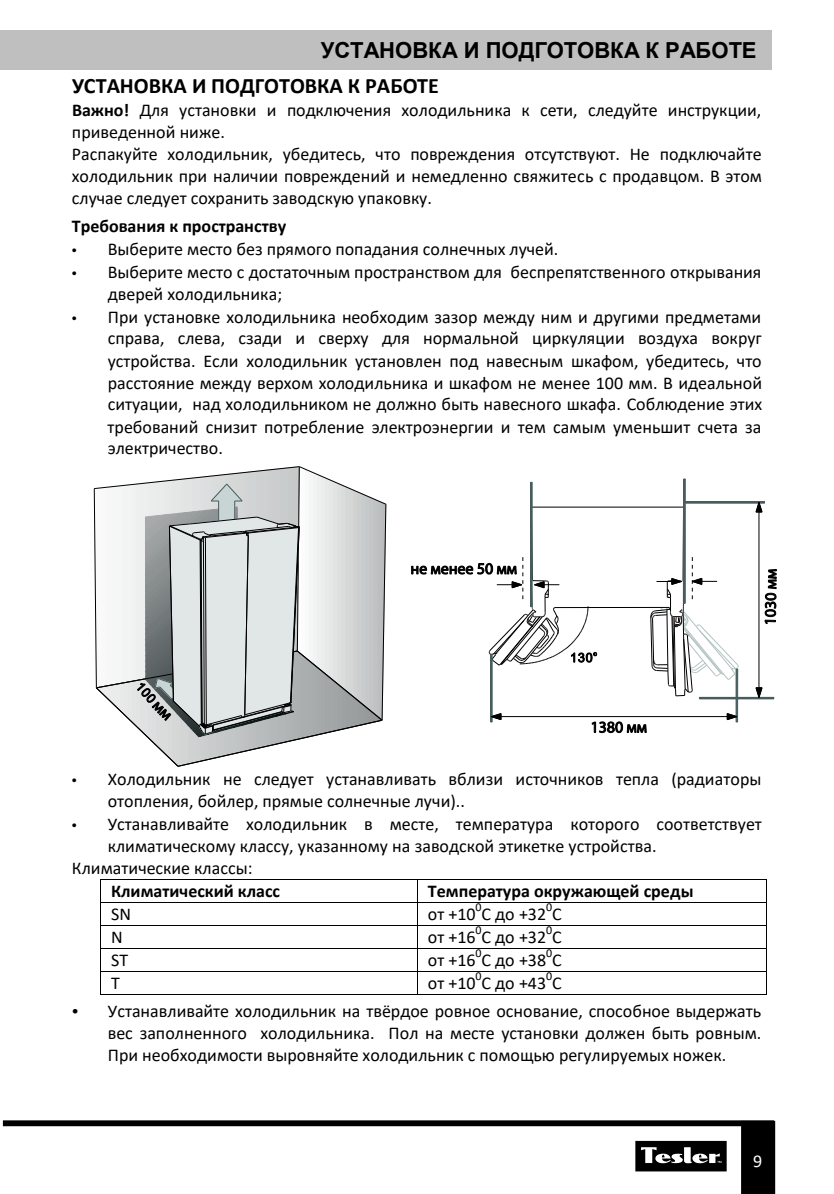
<style>
.page{position:relative;width:834px;height:1194px;background:#fff}
.page>*{position:absolute;margin:0;border:0;box-sizing:border-box;transform-origin:0 0}
.t1{font:700 22px "Arial";color:#000}
.t2{font:700 22px "Calibri";color:#000}
.t3{font:18px/22px "Calibri";color:#000}
.t4{font:700 18px "Calibri";color:#000}
.t5{font:18px "Calibri";color:#fff}
.t6{font:12px "Calibri";color:#000}
.s1{font-weight:700}
.s2{font-family:"Myriad Pro"}
.s3{font-family:"Myriad Pro";font-size:22px}
</style>
<div class="page">
<div style="left:3px;top:1120px;width:771px;height:6px;background:#000"></div>
<svg style="left:635px;top:1121px;width:140px;height:73px"></svg>
<div style="left:0;top:30px;width:771px;height:40px;background:#bfbfbf"></div>
<hr style="left:101px;top:879px;width:316px;height:1px;background:#000">
<hr style="left:418px;top:879px;width:348px;height:1px;background:#000">
<hr style="left:101px;top:902px;width:316px;height:1px;background:#000">
<hr style="left:418px;top:902px;width:348px;height:1px;background:#000">
<hr style="left:101px;top:925px;width:316px;height:1px;background:#000">
<hr style="left:418px;top:925px;width:348px;height:1px;background:#000">
<hr style="left:101px;top:948px;width:316px;height:1px;background:#000">
<hr style="left:418px;top:948px;width:348px;height:1px;background:#000">
<hr style="left:101px;top:971px;width:316px;height:1px;background:#000">
<hr style="left:418px;top:971px;width:348px;height:1px;background:#000">
<svg style="left:100px;top:879px;width:1px;height:116px"></svg>
<hr style="left:101px;top:994px;width:316px;height:1px;background:#000">
<svg style="left:417px;top:879px;width:1px;height:116px"></svg>
<hr style="left:418px;top:994px;width:348px;height:1px;background:#000">
<svg style="left:766px;top:879px;width:1px;height:116px"></svg>
<svg style="left:94px;top:466px;width:292px;height:301px"></svg>
<div style="left:684px;top:479px;width:1px;height:124px;border:1px solid #475c5e"></div>
<div style="left:531px;top:482px;width:1px;height:124px;border:1px solid #475c5e"></div>
<div style="left:684px;top:502px;width:81px;height:1px;border:1px solid #475c5e"></div>
<div style="left:699px;top:697px;width:75px;height:2px;border:1px solid #475c5e"></div>
<hr style="left:759px;top:512px;width:1px;height:176px;background:#000">
<svg style="left:756px;top:502px;width:6px;height:11px"></svg>
<svg style="left:756px;top:687px;width:6px;height:11px"></svg>
<div style="left:491px;top:655px;width:1px;height:67px;border:1px solid #475c5e"></div>
<div style="left:736px;top:669px;width:2px;height:53px;border:1px solid #475c5e"></div>
<hr style="left:501px;top:716px;width:226px;height:1px;background:#000">
<svg style="left:491px;top:713px;width:11px;height:7px"></svg>
<svg style="left:727px;top:713px;width:10px;height:7px"></svg>
<svg style="left:592px;top:722px;width:54px;height:11px"></svg>
<svg style="left:765px;top:569px;width:11px;height:55px"></svg>
<svg style="left:412px;top:506px;width:327px;height:190px"></svg>
<p class="t1" style="left:321px;top:35px;width:437px">УСТАНОВКА И ПОДГОТОВКА К РАБОТЕ</p>
<p class="t2" style="left:72px;top:70px;width:369px">УСТАНОВКА И ПОДГОТОВКА К РАБОТЕ</p>
<p class="t3" style="left:72px;top:99px;width:692px"><span class="s1">Важно!</span> Для установки и подключения холодильника к сети, следуйте инструкции, приведенной ниже.<br>Распакуйте холодильник, убедитесь, что повреждения отсутствуют. Не подключайте холодильник при наличии повреждений и немедленно свяжитесь с продавцом. В этом случае следует сохранить заводскую упаковку.</p>
<p class="t4" style="left:72px;top:213px;width:216px">Требования к пространству</p>
<p class="t3" style="left:72px;top:237px;width:488px"><span class="s2">•</span> Выберите место без прямого попадания солнечных лучей.</p>
<p class="t3" style="left:108px;top:260px;width:655px;text-indent:-36px"><span class="s2">•</span> Выберите место с достаточным пространством для беспрепятственного открывания дверей холодильника;</p>
<p class="t3" style="left:108px;top:305px;width:656px;text-align:justify;text-indent:-36px"><span class="s2">•</span> При установке холодильника необходим зазор между ним и другими предметами справа, слева, сзади и сверху для нормальной циркуляции воздуха вокруг устройства. Если холодильник установлен под навесным шкафом, убедитесь, что расстояние между верхом холодильника и шкафом не менее 100 мм. В идеальной ситуации, над холодильником не должно быть навесного шкафа. Соблюдение этих требований снизит потребление электроэнергии и тем самым уменьшит счета за электричество.</p>
<p class="t3" style="left:108px;top:767px;width:655px;text-indent:-36px"><span class="s2">•</span> Холодильник не следует устанавливать вблизи источников тепла (радиаторы отопления, бойлер, прямые солнечные лучи)..</p>
<p class="t3" style="left:72px;top:813px;width:691px"><span class="s2">•</span> Устанавливайте холодильник в месте, температура которого соответствует</p>
<p class="t3" style="left:108px;top:835px;width:551px">климатическому классу, указанному на заводской этикетке устройства.</p>
<p class="t3" style="left:72px;top:857px;width:182px">Климатические классы:</p>
<p class="t4" style="left:111px;top:878px;width:170px">Климатический класс</p>
<p class="t4" style="left:428px;top:878px;width:267px">Температура окружающей среды</p>
<p class="t3" style="left:111px;top:902px;width:21px">SN</p>
<p class="t3" style="left:428px;top:902px;width:135px">от +10 C до +32 C</p>
<p class="t6" style="left:476px;top:898px;width:8px">0</p>
<p class="t6" style="left:546px;top:898px;width:8px">0</p>
<p class="t6" style="left:476px;top:921px;width:8px">0</p>
<p class="t6" style="left:546px;top:921px;width:8px">0</p>
<p class="t3" style="left:111px;top:925px;width:13px">N</p>
<p class="t3" style="left:428px;top:925px;width:135px">oт +16 C до +32 C</p>
<p class="t6" style="left:476px;top:945px;width:8px">0</p>
<p class="t6" style="left:546px;top:945px;width:8px">0</p>
<p class="t3" style="left:111px;top:949px;width:18px">ST</p>
<p class="t3" style="left:428px;top:949px;width:135px">от +16 C до +38 C</p>
<p class="t6" style="left:476px;top:967px;width:8px">0</p>
<p class="t6" style="left:546px;top:967px;width:8px">0</p>
<p class="t3" style="left:108px;top:999px;width:655px;text-align:justify;text-indent:-36px"><span class="s3">•</span> Устанавливайте холодильник на твёрдое ровное основание, способное выдержать вес заполненного холодильника. Пол на месте установки должен быть ровным.<br>При необходимости выровняйте холодильник с помощью регулируемых ножек.</p>
<p class="t3" style="left:111px;top:971px;width:10px">T</p>
<p class="t3" style="left:428px;top:971px;width:135px">от +10 C до +43 C</p>
<p class="t5" style="left:753px;top:1148px;width:11px">9</p>
</div>
